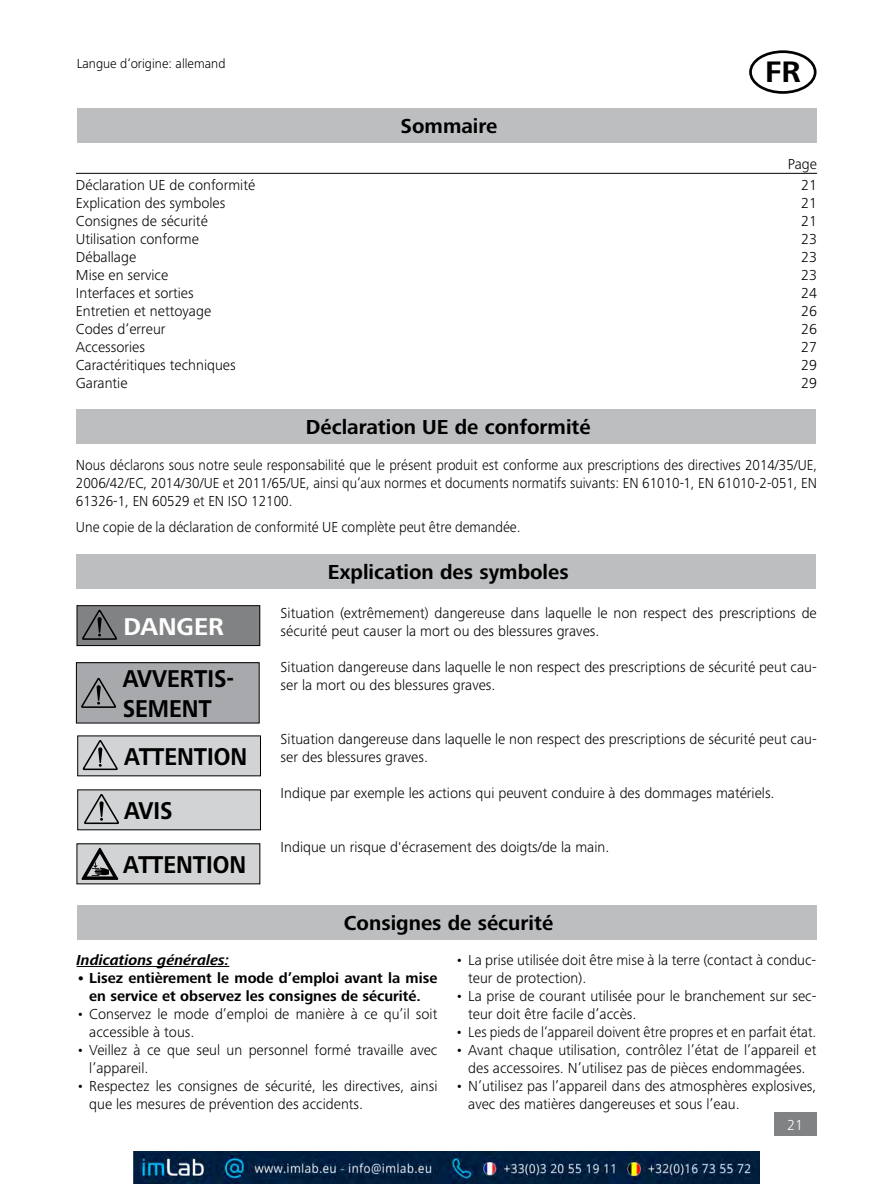
<style>
.page{position:relative;width:893px;height:1187px;background:#fff}
.page>*{position:absolute;margin:0;border:0;box-sizing:border-box;transform-origin:0 0}
.t1{font:700 30.75px "Frutiger Next IKA";color:#000}
.t2{font:700 25.2px/30.3px "Frutiger Next IKA";color:#000;scale:.9 1}
.t3{font:700 25.2px "Frutiger Next IKA";color:#fff}
.t4{font:700 21px "Frutiger Next IKA";color:#000}
.t5{font:300 15px/18px "Frutiger Next IKA";color:#000}
.t6{font:300 15px/18px "Frutiger Next IKA";color:#000;text-align:justify;scale:.94 1}
.t7{font:300 15px "Frutiger Next IKA";color:#000;scale:.96 1}
.t8{font:700 15px/18px "Frutiger Next IKA";color:#000;text-align:center}
.t9{font:italic 700 15px "Frutiger Next IKA";color:#000}
.t10{font:300 15px "Frutiger Next IKA";color:#fff}
.t11{font:300 13.5px "Frutiger Next IKA";color:#000}
</style>
<div class="page">
<div style="left:774px;top:1112px;width:42px;height:23px;background:#808284"></div>
<svg style="left:749px;top:50px;width:68px;height:44px"></svg>
<div style="left:77px;top:109px;width:739px;height:34px;background:#bcbec0"></div>
<div style="left:77px;top:410px;width:739px;height:34px;background:#bcbec0"></div>
<div style="left:77px;top:554px;width:739px;height:34px;background:#bcbec0"></div>
<hr style="left:76px;top:173px;width:741px;height:1px;background:#000">
<hr style="left:77px;top:966px;width:152px;height:1px;background:#000">
<div style="left:77px;top:905px;width:739px;height:34px;background:#bcbec0"></div>
<div style="left:77px;top:605px;width:183px;height:40px;background:#808284"></div>
<div style="left:77px;top:605px;width:183px;height:41px;border:1px solid #000"></div>
<svg style="left:82px;top:609px;width:35px;height:31px"></svg>
<div style="left:78px;top:735px;width:182px;height:40px;background:#d1d3d4"></div>
<svg style="left:82px;top:740px;width:36px;height:31px"></svg>
<div style="left:76px;top:662px;width:183px;height:61px;background:#a7a9ac"></div>
<div style="left:76px;top:662px;width:184px;height:61px;border:1px solid #000"></div>
<svg style="left:81px;top:677px;width:35px;height:31px"></svg>
<div style="left:78px;top:789px;width:182px;height:40px;background:#d1d3d4"></div>
<svg style="left:84px;top:794px;width:35px;height:31px"></svg>
<div style="left:77px;top:843px;width:183px;height:40px;background:#d1d3d4"></div>
<svg style="left:81px;top:847px;width:37px;height:33px"></svg>
<img style="left:134px;top:1151px;width:625px;height:32px">
<p class="t11" style="left:77px;top:55px;width:150px">Langue d‘origine: allemand</p>
<h3 class="t4" style="left:401px;top:114px;width:98px">Sommaire</h3>
<h1 class="t1" style="left:765px;top:54px;width:37px">FR</h1>
<p class="t5" style="left:788px;top:155px;width:31px">Page</p>
<p class="t5" style="left:76px;top:176px;width:181px">Déclaration UE de conformité</p>
<p class="t5" style="left:801px;top:176px;width:17px">21</p>
<p class="t5" style="left:76px;top:194px;width:151px">Explication des symboles</p>
<p class="t5" style="left:801px;top:194px;width:17px">21</p>
<p class="t5" style="left:76px;top:212px;width:133px">Consignes de sécurité</p>
<p class="t5" style="left:801px;top:212px;width:17px">21</p>
<p class="t5" style="left:76px;top:230px;width:124px">Utilisation conforme</p>
<p class="t5" style="left:801px;top:230px;width:17px">23</p>
<p class="t5" style="left:76px;top:248px;width:62px">Déballage</p>
<p class="t5" style="left:801px;top:248px;width:17px">23</p>
<p class="t5" style="left:76px;top:266px;width:94px">Mise en service</p>
<p class="t5" style="left:801px;top:266px;width:17px">23</p>
<p class="t5" style="left:76px;top:284px;width:119px">Interfaces et sorties</p>
<p class="t5" style="left:801px;top:284px;width:17px">24</p>
<p class="t5" style="left:76px;top:302px;width:137px">Entretien et nettoyage</p>
<p class="t5" style="left:801px;top:302px;width:17px">26</p>
<p class="t5" style="left:76px;top:320px;width:91px">Codes d‘erreur</p>
<p class="t5" style="left:801px;top:320px;width:17px">26</p>
<p class="t5" style="left:76px;top:338px;width:71px">Accessories</p>
<p class="t5" style="left:801px;top:338px;width:17px">27</p>
<p class="t5" style="left:76px;top:356px;width:161px">Caractéritiques techniques</p>
<p class="t5" style="left:801px;top:356px;width:17px">29</p>
<p class="t5" style="left:76px;top:374px;width:53px">Garantie</p>
<p class="t5" style="left:801px;top:374px;width:17px">29</p>
<h3 class="t4" style="left:306px;top:415px;width:286px">Déclaration UE de conformité</h3>
<p class="t6" style="left:76px;top:456px;width:790px">Nous déclarons sous notre seule responsabilité que le présent produit est conforme aux prescriptions des directives 2014/35/UE, 2006/42/EC, 2014/30/UE et 2011/65/UE, ainsi qu‘aux normes et documents normatifs suivants: EN 61010-1, EN 61010-2-051, EN 61326-1, EN 60529 et EN ISO 12100.</p>
<p class="t7" style="left:76px;top:518px;width:465px">Une copie de la déclaration de conformité UE complète peut être demandée.</p>
<h2 class="t3" style="left:123px;top:612px;width:102px">DANGER</h2>
<h2 class="t2" style="left:123px;top:664px;width:125px">AVVERTIS-<br>SEMENT</h2>
<h2 class="t2" style="left:124px;top:742px;width:138px">ATTENTION</h2>
<h2 class="t2" style="left:123px;top:784px;width:138px;line-height:54px">AVIS<br>ATTENTION</h2>
<h3 class="t4" style="left:328px;top:560px;width:243px">Explication des symboles</h3>
<p class="t5" style="left:281px;top:603px;width:538px">Situation (extrêmement) dangereuse dans laquelle le non respect des prescriptions de sécurité peut causer la mort ou des blessures graves.</p>
<p class="t5" style="left:281px;top:657px;width:538px">Situation dangereuse dans laquelle le non respect des prescriptions de sécurité peut cau&shy;ser la mort ou des blessures graves.</p>
<p class="t5" style="left:281px;top:729px;width:538px">Situation dangereuse dans laquelle le non respect des prescriptions de sécurité peut cau&shy;ser des blessures graves.</p>
<p class="t5" style="left:281px;top:783px;width:495px">Indique par exemple les actions qui peuvent conduire à des dommages matériels.</p>
<p class="t5" style="left:281px;top:837px;width:330px">Indique un risque d'écrasement des doigts/de la main.</p>
<h3 class="t4" style="left:344px;top:910px;width:211px">Consignes de sécurité</h3>
<p class="t5" style="left:468px;top:950px;width:350px;text-indent:-13px">• La prise utilisée doit être mise à la terre (contact à conduc&shy;teur de protection).</p>
<p class="t5" style="left:468px;top:986px;width:350px;text-indent:-13px">• La prise de courant utilisée pour le branchement sur sec&shy;teur doit être facile d’accès.</p>
<p class="t7" style="left:455px;top:1023px;width:377px">• Les pieds de l‘appareil doivent être propres et en parfait état.</p>
<p class="t5" style="left:455px;top:1040px;width:362px;text-align:center">• Avant chaque utilisation, contrôlez l’état de l’appareil et des accessoires. N’utilisez pas de pièces endommagées.</p>
<p class="t5" style="left:468px;top:1076px;width:350px;text-indent:-13px">• N’utilisez pas l’appareil dans des atmosphères explosives, avec des matières dangereuses et sous l’eau.</p>
<p class="t9" style="left:77px;top:951px;width:154px">Indications générales:</p>
<p class="t8" style="left:77px;top:969px;width:362px">• Lisez entièrement le mode d’emploi avant la mise en service et observez les consignes de sécurité.</p>
<p class="t5" style="left:89px;top:1004px;width:350px;text-indent:-13px">• Conservez le mode d’emploi de manière à ce qu’il soit accessible à tous.</p>
<p class="t5" style="left:89px;top:1040px;width:350px;text-indent:-13px">• Veillez à ce que seul un personnel formé travaille avec l’appareil.</p>
<p class="t5" style="left:89px;top:1076px;width:350px;text-indent:-13px">• Respectez les consignes de sécurité, les directives, ainsi que les mesures de prévention des accidents.</p>
<p class="t10" style="left:787px;top:1115px;width:17px">21</p>
</div>
